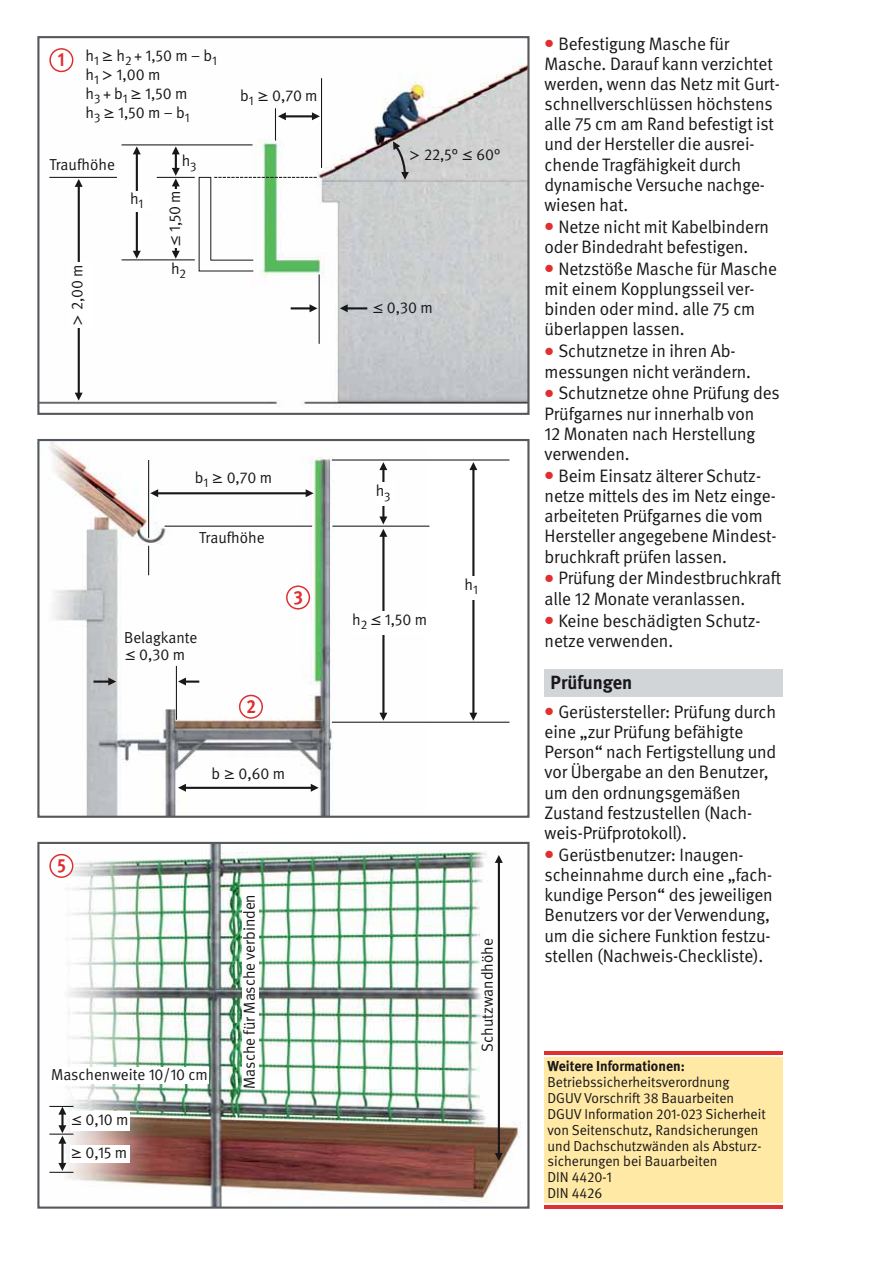
<style>
.page{position:relative;width:893px;height:1263px;background:#fff}
.page>*{position:absolute;margin:0;border:0;box-sizing:border-box;transform-origin:0 0}
.t1{font:700 19.05px "DGUV Meta";color:#191719}
.t2{font:700 19.05px "DGUV Meta";color:#df2f30;scale:.9 1}
.t3{font:18px/20.1px "DGUV Meta";letter-spacing:-.005em;color:#191719}
.t4{font:15.9px/19px "DGUV Meta";color:#191719}
.t5{font:14.4px/15.9px "DGUV Meta";color:#191719}
.t6{font:700 14.4px "DGUV Meta";color:#191719}
.s1{font-family:"Lucida Grande"}
</style>
<div class="page">
<div style="left:544px;top:1057px;width:239px;height:146px;background:#ffe9a4"></div>
<hr style="left:544px;top:1051px;width:239px;height:3px;background:#df2f30">
<hr style="left:544px;top:1206px;width:239px;height:3px;background:#df2f30">
<img style="left:40px;top:48px;width:486px;height:360px">
<div style="left:37px;top:36px;width:492px;height:379px;border:2px solid #56585d"></div>
<img style="left:49px;top:442px;width:377px;height:373px">
<div style="left:37px;top:439px;width:492px;height:379px;border:2px solid #56585d"></div>
<img style="left:49px;top:845px;width:472px;height:361px">
<div style="left:37px;top:842px;width:492px;height:367px;border:2px solid #56585d"></div>
<svg style="left:150px;top:489px;width:8px;height:8px"></svg>
<hr style="left:156px;top:492px;width:152px;height:2px;background:#191719">
<svg style="left:306px;top:489px;width:8px;height:8px"></svg>
<div style="left:70px;top:1145px;width:60px;height:18px;background:#fff"></div>
<div style="left:70px;top:1111px;width:60px;height:19px;background:#fff"></div>
<svg style="left:278px;top:112px;width:8px;height:8px"></svg>
<hr style="left:284px;top:115px;width:31px;height:2px;background:#191719">
<svg style="left:312px;top:112px;width:8px;height:8px"></svg>
<hr style="left:291px;top:307px;width:22px;height:2px;background:#191719">
<svg style="left:310px;top:304px;width:7px;height:8px"></svg>
<svg style="left:340px;top:304px;width:8px;height:8px"></svg>
<hr style="left:346px;top:307px;width:21px;height:2px;background:#191719">
<svg style="left:172px;top:251px;width:8px;height:8px"></svg>
<hr style="left:175px;top:184px;width:2px;height:68px;background:#191719">
<svg style="left:172px;top:146px;width:8px;height:40px"></svg>
<svg style="left:75px;top:393px;width:8px;height:8px"></svg>
<hr style="left:78px;top:184px;width:2px;height:211px;background:#191719">
<svg style="left:75px;top:179px;width:8px;height:8px"></svg>
<svg style="left:133px;top:251px;width:8px;height:8px"></svg>
<hr style="left:136px;top:152px;width:2px;height:100px;background:#191719">
<svg style="left:133px;top:146px;width:8px;height:8px"></svg>
<svg style="left:94px;top:678px;width:22px;height:8px"></svg>
<svg style="left:178px;top:784px;width:8px;height:8px"></svg>
<hr style="left:183px;top:787px;width:129px;height:2px;background:#191719">
<svg style="left:311px;top:784px;width:8px;height:8px"></svg>
<svg style="left:469px;top:713px;width:8px;height:8px"></svg>
<hr style="left:472px;top:467px;width:2px;height:248px;background:#191719">
<svg style="left:469px;top:462px;width:8px;height:8px"></svg>
<hr style="left:382px;top:467px;width:2px;height:52px;background:#191719">
<svg style="left:379px;top:462px;width:8px;height:8px"></svg>
<svg style="left:495px;top:1153px;width:8px;height:8px"></svg>
<hr style="left:498px;top:860px;width:2px;height:296px;background:#191719">
<svg style="left:379px;top:713px;width:8px;height:8px"></svg>
<hr style="left:382px;top:535px;width:2px;height:180px;background:#191719">
<hr style="left:332px;top:459px;width:177px;height:2px;background:#191719">
<hr style="left:332px;top:722px;width:177px;height:1px;background:#191719">
<hr style="left:165px;top:526px;width:147px;height:1px;background:#191719">
<hr style="left:332px;top:526px;width:97px;height:1px;background:#191719">
<div style="left:464px;top:576px;width:20px;height:23px;background:#fff"></div>
<div style="left:376px;top:483px;width:19px;height:23px;background:#fff"></div>
<div style="left:130px;top:192px;width:19px;height:20px;background:#fff"></div>
<div style="left:182px;top:153px;width:19px;height:23px;background:#fff"></div>
<div style="left:352px;top:611px;width:80px;height:23px;background:#fff"></div>
<hr style="left:148px;top:460px;width:1px;height:78px;background:#191719">
<svg style="left:148px;top:546px;width:1px;height:29px"></svg>
<hr style="left:176px;top:666px;width:1px;height:54px;background:#191719">
<svg style="left:178px;top:678px;width:21px;height:8px"></svg>
<svg style="left:495px;top:855px;width:8px;height:8px"></svg>
<div style="left:243px;top:890px;width:16px;height:199px;background:#fff"></div>
<div style="left:51px;top:1068px;width:157px;height:16px;background:#fff"></div>
<hr style="left:321px;top:78px;width:1px;height:90px;background:#191719">
<hr style="left:319px;top:274px;width:1px;height:70px;background:#191719">
<hr style="left:275px;top:108px;width:1px;height:33px;background:#191719">
<hr style="left:157px;top:177px;width:38px;height:1px;background:#191719">
<hr style="left:122px;top:144px;width:130px;height:1px;background:#191719">
<hr style="left:49px;top:177px;width:68px;height:1px;background:#191719">
<hr style="left:122px;top:259px;width:73px;height:1px;background:#191719">
<div style="left:172px;top:190px;width:9px;height:58px;background:#fff"></div>
<div style="left:70px;top:262px;width:23px;height:66px;background:#fff"></div>
<svg style="left:393px;top:141px;width:16px;height:39px"></svg>
<hr style="left:61px;top:1112px;width:3px;height:17px;background:#191719">
<svg style="left:49px;top:1106px;width:24px;height:9px"></svg>
<svg style="left:49px;top:1163px;width:24px;height:10px"></svg>
<hr style="left:61px;top:1141px;width:3px;height:25px;background:#191719">
<svg style="left:49px;top:1125px;width:24px;height:19px"></svg>
<svg style="left:379px;top:517px;width:8px;height:20px"></svg>
<svg style="left:49px;top:48px;width:24px;height:24px"></svg>
<div style="left:51px;top:50px;width:21px;height:21px;background:#fff;border-radius:50%"></div>
<svg style="left:49px;top:854px;width:24px;height:24px"></svg>
<div style="left:51px;top:855px;width:21px;height:21px;background:#fff;border-radius:50%"></div>
<svg style="left:239px;top:695px;width:24px;height:24px"></svg>
<div style="left:240px;top:696px;width:21px;height:21px;background:#fff;border-radius:50%"></div>
<svg style="left:286px;top:585px;width:24px;height:25px"></svg>
<div style="left:288px;top:587px;width:21px;height:21px;background:#fff;border-radius:50%"></div>
<div style="left:544px;top:670px;width:239px;height:27px;background:#d2d5d8"></div>
<svg style="left:198px;top:177px;width:119px;height:95px"></svg>
<p class="t2" style="left:58px;top:53px;width:9px">1</p>
<p class="t4" style="left:85px;top:47px;width:133px">h<sub>1</sub> <span class="s1">≥</span> h<sub>2</sub> + 1,50 m – b<sub>1 </sub>h<sub>1</sub> <span class="s1">&gt;</span> 1,00 m<br>h<sub>3</sub> + b<sub>1</sub> <span class="s1">≥</span> 1,50 m<br>h<sub>3</sub> <span class="s1">≥</span> 1,50 m – b<sub>1</sub></p>
<p class="t4" style="left:49px;top:157px;width:67px">Traufhöhe</p>
<p class="t4" style="left:130px;top:190px;width:15px">h<sub>1</sub></p>
<p class="t4" style="left:69px;top:326px;width:63px;rotate:-90deg"><span class="s1">&gt;</span> 2,00 m</p>
<p class="t4" style="left:182px;top:153px;width:16px">h<sub>3</sub></p>
<p class="t4" style="left:166px;top:247px;width:59px;rotate:-90deg"><span class="s1">≤</span> 1,50 m</p>
<p class="t4" style="left:171px;top:260px;width:17px">h<sub>2</sub></p>
<p class="t4" style="left:240px;top:87px;width:79px">b<sub>1</sub> <span class="s1">≥</span> 0,70 m</p>
<p class="t4" style="left:409px;top:147px;width:93px"><span class="s1">&gt;</span> 22,5° <span class="s1">≤</span> 60°</p>
<p class="t4" style="left:372px;top:299px;width:62px"><span class="s1">≤</span> 0,30 m</p>
<p class="t4" style="left:195px;top:469px;width:79px">b<sub>1</sub> <span class="s1">≥</span> 0,70 m</p>
<p class="t4" style="left:199px;top:529px;width:67px">Traufhöhe</p>
<p class="t4" style="left:124px;top:630px;width:75px;line-height:17px">Belagkante <span class="s1">≤</span> 0,30 m</p>
<p class="t2" style="left:246px;top:699px;width:12px">2</p>
<p class="t2" style="left:294px;top:590px;width:12px">3</p>
<p class="t4" style="left:211px;top:765px;width:75px">b <span class="s1">≥</span> 0,60 m</p>
<p class="t2" style="left:58px;top:858px;width:11px">5</p>
<p class="t4" style="left:51px;top:1066px;width:158px">Maschenweite 10/10 cm</p>
<p class="t4" style="left:70px;top:1111px;width:60px"><span class="s1">≤</span> 0,10 m</p>
<p class="t4" style="left:70px;top:1144px;width:58px"><span class="s1">≥</span> 0,15 m</p>
<p class="t4" style="left:241px;top:1089px;width:196px;rotate:-90deg">Masche für Masche verbinden</p>
<p class="t4" style="left:376px;top:483px;width:16px">h<sub>3</sub></p>
<p class="t4" style="left:352px;top:611px;width:77px">h<sub>2</sub> <span class="s1">≤</span> 1,50 m</p>
<p class="t4" style="left:464px;top:576px;width:15px">h<sub>1</sub></p>
<p class="t4" style="left:479px;top:1052px;width:115px;rotate:-90deg">Schutzwandhöhe</p>
<p class="t3" style="left:544px;top:35px;width:237px;text-indent:14px">Befestigung Masche für<br>Masche. Darauf kann verzichtet werden, wenn das Netz mit Gurt&shy;schnellverschlüssen höchstens alle 75 cm am Rand befestigt ist und der Hersteller die ausrei&shy;chende Tragfähigkeit durch dynamische Versuche nachge&shy;wiesen hat.</p>
<p class="t3" style="left:544px;top:218px;width:226px;text-indent:14px">Netze nicht mit Kabelbindern oder Bindedraht befestigen.</p>
<p class="t3" style="left:544px;top:260px;width:234px;text-indent:14px">Netzstöße Masche für Masche mit einem Kopplungsseil ver - binden oder mind. alle 75 cm überlappen lassen.</p>
<p class="t3" style="left:544px;top:342px;width:208px;text-align:center">Schutznetze in ihren Ab - messungen nicht verändern.</p>
<p class="t3" style="left:544px;top:385px;width:237px;text-indent:14px">Schutznetze ohne Prüfung des<br>Prüfgarnes nur innerhalb von<br>12 Monaten nach Herstellung verwenden.</p>
<p class="t3" style="left:544px;top:467px;width:234px;text-indent:14px">Beim Einsatz älterer Schutz&shy;netze mittels des im Netz einge&shy;arbeiteten Prüfgarnes die vom<br>Hersteller angegebene Mindest&shy;bruchkraft prüfen lassen.</p>
<p class="t3" style="left:544px;top:570px;width:238px;text-indent:14px">Prüfung der Mindestbruchkraft alle 12 Monate veranlassen.</p>
<p class="t3" style="left:544px;top:612px;width:217px;text-indent:14px">Keine beschädigten Schutz&shy;netze verwenden.</p>
<p class="t1" style="left:550px;top:675px;width:83px">Prüfungen</p>
<p class="t3" style="left:544px;top:703px;width:233px;text-indent:14px">Gerüstersteller: Prüfung durch eine „zur Prüfung befähigte<br>Person“ nach Fertigstellung und vor Übergabe an den Benutzer, um den ordnungsgemäßen<br>Zustand festzustellen (Nach&shy;weis-Prüfprotokoll).</p>
<p class="t3" style="left:544px;top:846px;width:230px;text-indent:14px">Gerüstbenutzer: Inaugen&shy;scheinnahme durch eine „fach&shy;kundige Person“ des jeweiligen<br>Benutzers vor der Verwendung, um die sichere Funktion festzu&shy;stellen (Nachweis-Checkliste).</p>
<p class="t6" style="left:547px;top:1061px;width:139px">Weitere Informationen:</p>
<p class="t5" style="left:547px;top:1075px;width:220px">Betriebssicherheitsverordnung<br>DGUV Vorschrift 38 Bauarbeiten<br>DGUV Information 201-023 Sicherheit von Seitenschutz, Randsicherungen und Dachschutzwänden als Absturz - sicherungen bei Bauarbeiten<br>DIN 4420-1<br>DIN 4426</p>
</div>
